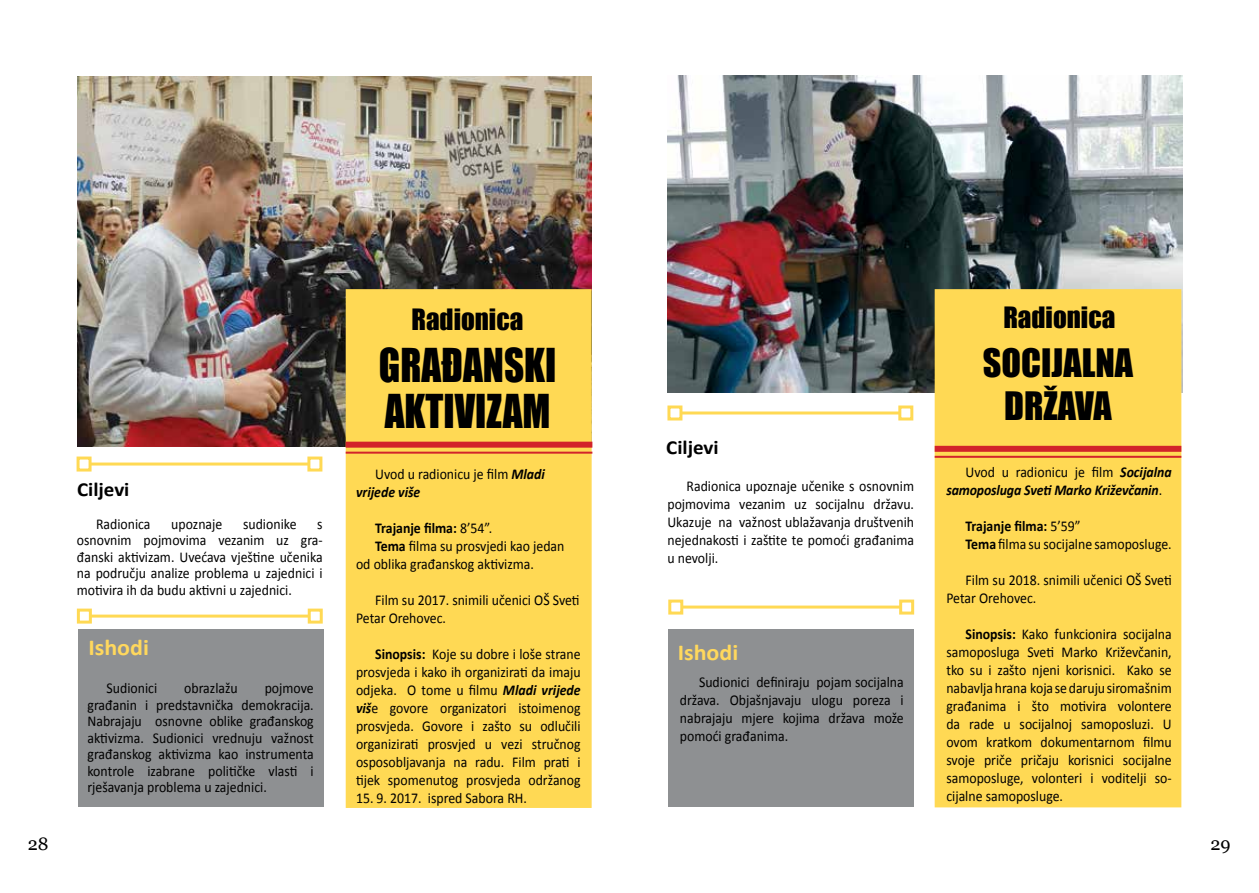
<style>
.page{position:relative;width:1259px;height:893px;background:#fff}
.page>*{position:absolute;margin:0;border:0;box-sizing:border-box;transform-origin:0 0}
.t1{font:42.9px/46.8px "Impact";color:#000;scale:.91 1}
.t2{font:36px/43.2px "Impact";color:#000;text-align:center}
.t3{font:27px "Impact";color:#000}
.t4{font:700 22.8px "Calibri";color:#ffd85d;scale:1.05 1}
.t5{font:700 19.95px "Calibri";color:#000;scale:1.05 1}
.t6{font:18px "Georgia";color:#000}
.t7{font:15px/18px "Calibri";color:#000;text-align:justify;scale:.92 1}
.t8{font:italic 700 15px/18px "Calibri";letter-spacing:-.01em;color:#000;scale:.92 1}
.t9{font:700 15px "Calibri";color:#000;scale:.92 1}
.s1{font-weight:700;font-style:italic}
.s2{font-weight:400}
.s3{font-weight:700}
.s4{font-weight:400;font-style:normal}
</style>
<div class="page">
<img style="left:77px;top:76px;width:514px;height:370px">
<img style="left:667px;top:75px;width:515px;height:317px">
<div style="left:934px;top:289px;width:247px;height:518px;background:#ffd954;border:2px solid #ffd954"></div>
<div style="left:346px;top:289px;width:245px;height:519px;background:#ffd954"></div>
<div style="left:668px;top:629px;width:246px;height:178px;background:#8e9092"></div>
<hr style="left:681px;top:411px;width:219px;height:3px;background:#ffd954">
<div style="left:667px;top:405px;width:15px;height:15px;border:3px solid #ffd954"></div>
<div style="left:898px;top:405px;width:15px;height:15px;border:3px solid #ffd954"></div>
<hr style="left:682px;top:606px;width:218px;height:3px;background:#ffd954">
<div style="left:668px;top:600px;width:15px;height:15px;border:3px solid #ffd954"></div>
<div style="left:899px;top:600px;width:15px;height:15px;border:3px solid #ffd954"></div>
<div style="left:78px;top:629px;width:245px;height:178px;background:#8e9092"></div>
<hr style="left:90px;top:615px;width:219px;height:3px;background:#ffd954">
<div style="left:77px;top:609px;width:15px;height:15px;border:3px solid #ffd954"></div>
<div style="left:308px;top:609px;width:15px;height:15px;border:3px solid #ffd954"></div>
<hr style="left:90px;top:463px;width:219px;height:3px;background:#ffd954">
<div style="left:77px;top:457px;width:15px;height:15px;border:3px solid #ffd954"></div>
<div style="left:307px;top:457px;width:15px;height:15px;border:3px solid #ffd954"></div>
<div style="left:346px;top:442px;width:246px;height:6px;background:#d2232a"></div>
<hr style="left:346px;top:452px;width:246px;height:2px;background:#d2232a">
<div style="left:934px;top:446px;width:247px;height:6px;background:#d2232a"></div>
<hr style="left:934px;top:456px;width:247px;height:2px;background:#d2232a">
<h3 class="t3" style="left:411px;top:298px;width:113px">Radionica</h3>
<h3 class="t3" style="left:1003px;top:297px;width:113px">Radionica</h3>
<h3 class="t5" style="left:77px;top:475px;width:51px">Ciljevi</h3>
<p class="t7" style="left:96px;top:514px;width:61px">Radionica</p>
<p class="t7" style="left:171px;top:514px;width:57px">upoznaje</p>
<p class="t7" style="left:243px;top:514px;width:60px">sudionike</p>
<p class="t7" style="left:77px;top:515px;width:269px;line-height:16.5px;text-indent:240px">s osnovnim pojmovima vezanim uz gra&shy;đanski aktivizam. Uvećava vještine učenika na području analize problema u zajednici i motivira ih da budu aktivni u zajednici.</p>
<h3 class="t4" style="left:88px;top:632px;width:59px">Ishodi</h3>
<p class="t7" style="left:107px;top:679px;width:57px">Sudionici</p>
<p class="t7" style="left:184px;top:679px;width:60px">obrazlažu</p>
<p class="t7" style="left:87px;top:680px;width:247px;line-height:16.5px;text-indent:177px">pojmove građanin i predstavnička demokracija.<br>Nabrajaju osnovne oblike građanskog aktivizma. Sudionici vrednuju važnost građanskog aktivizma kao instrumenta kontrole izabrane političke vlasti i rješavanja problema u zajednici.</p>
<h1 class="t1" style="left:379px;top:340px;width:196px">GRAĐANSKI<br>AKTIVIZAM</h1>
<p class="t7" style="left:356px;top:465px;width:207px;text-indent:19px">Uvod u radionicu je film <span class="s1">Mladi vrijede više</span></p>
<p class="t9" style="left:375px;top:518px;width:129px">Trajanje filma: <span class="s2">8’54”.</span></p>
<p class="t7" style="left:375px;top:537px;width:207px"><span class="s3">Tema</span> filma su prosvjedi kao jedan</p>
<p class="t7" style="left:356px;top:555px;width:195px">od oblika građanskog aktivizma.</p>
<p class="t7" style="left:356px;top:591px;width:244px;text-indent:19px">Film su 2017. snimili učenici OŠ Sveti<br>Petar Orehovec.</p>
<p class="t7" style="left:356px;top:645px;width:246px;text-indent:19px"><span class="s3">Sinopsis:</span> Koje su dobre i loše strane prosvjeda i kako ih organizirati da imaju odjeka. O tome u filmu <span class="s1">Mladi vrijede viš</span>e govore organizatori istoimenog prosvjeda. Govore i zašto su odlučili organizirati prosvjed u vezi stručnog osposobljavanja na radu. Film prati i tijek spomenutog prosvjeda održanog</p>
<p class="t7" style="left:356px;top:789px;width:187px">15. 9. 2017. ispred Sabora RH.</p>
<h3 class="t5" style="left:666px;top:434px;width:51px">Ciljevi</h3>
<p class="t7" style="left:667px;top:477px;width:270px;text-indent:19px">Radionica upoznaje učenike s osnovnim pojmovima vezanim uz socijalnu državu.<br>Ukazuje na važnost ublažavanja društvenih nejednakosti i zaštite te pomoći građanima u nevolji.</p>
<h3 class="t4" style="left:677px;top:636px;width:59px">Ishodi</h3>
<p class="t7" style="left:680px;top:673px;width:245px;text-indent:19px">Sudionici definiraju pojam socijalna država. Objašnjavaju ulogu poreza i nabrajaju mjere kojima država može pomoći građanima.</p>
<h2 class="t2" style="left:983px;top:340px;width:152px">SOCIJALNA<br>DRŽAVA</h2>
<p class="t8" style="left:946px;top:463px;width:246px;text-indent:19px"><span class="s4">Uvod u radionicu je film</span> Socijalna samoposluga Sveti Marko Križevčanin<span class="s4">.</span></p>
<p class="t7" style="left:965px;top:517px;width:226px"><span class="s3">Trajanje filma:</span> 5’59”<br><span class="s3">Tema</span> filma su socijalne samoposluge.</p>
<p class="t7" style="left:946px;top:571px;width:246px;text-indent:19px">Film su 2018. snimili učenici OŠ Sveti<br>Petar Orehovec.</p>
<p class="t7" style="left:946px;top:625px;width:246px;text-indent:19px"><span class="s3">Sinopsis:</span> Kako funkcionira socijalna samoposluga Sveti Marko Križevčanin, tko su i zašto njeni korisnici. Kako se nabavlja hrana koja se daruju siromašnim građanima i što motivira volontere da rade u socijalnoj samoposluzi. U ovom kratkom dokumentarnom filmu svoje priče pričaju korisnici socijalne samoposluge, volonteri i voditelji so&shy;cijalne samoposluge.</p>
<p class="t6" style="left:28px;top:833px;width:22px">28</p>
<p class="t6" style="left:1210px;top:833px;width:22px">29</p>
</div>
